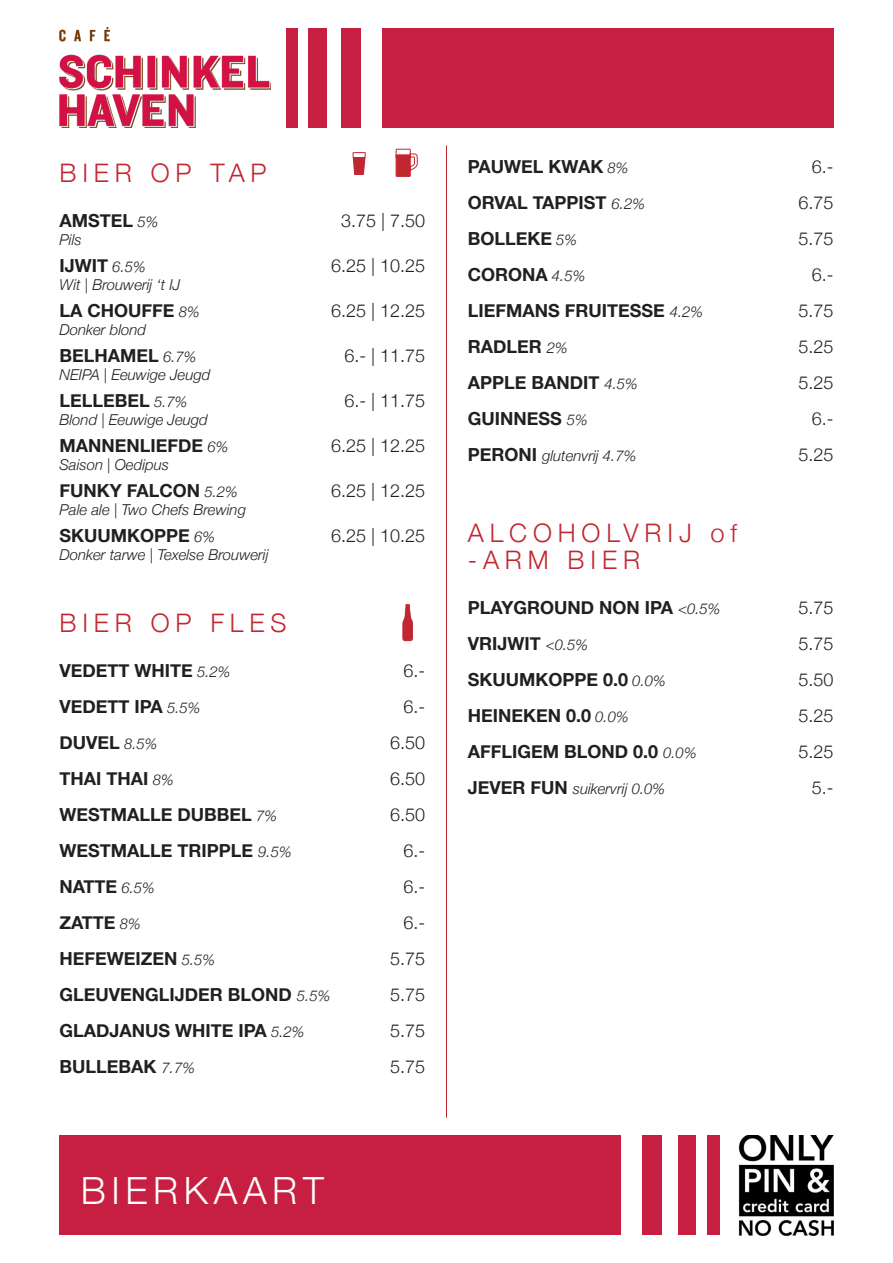
<style>
.page{position:relative;width:893px;height:1263px;background:#fff}
.page>*{position:absolute;margin:0;border:0;box-sizing:border-box;transform-origin:0 0}
.t1{font:300 37.5px "Helvetica Neue";letter-spacing:.15em;color:#fff}
.t2{font:300 25.5px/27px "Helvetica Neue";letter-spacing:.23em;color:#c22631}
.t3{font:700 18px/36px "Helvetica Neue";color:#231f20}
.t4{font:300 18px/36px "Helvetica Neue";color:#231f20;text-align:right}
.t5{font:italic 300 15px "Helvetica Neue";color:#231f20}
.s1{font-weight:300;font-style:italic;font-size:15px}
.s2{font-weight:700;font-style:normal;font-size:18px}
</style>
<div class="page">
<hr style="left:446px;top:146px;width:1px;height:972px;background:#c22631">
<div style="left:382px;top:28px;width:451px;height:100px;background:#c71f42"></div>
<div style="left:341px;top:28px;width:20px;height:100px;background:#c71f42"></div>
<div style="left:308px;top:28px;width:19px;height:100px;background:#c71f42"></div>
<div style="left:287px;top:28px;width:11px;height:100px;background:#c71f42"></div>
<div style="left:60px;top:1135px;width:561px;height:100px;background:#c71f42"></div>
<div style="left:642px;top:1135px;width:20px;height:100px;background:#c71f42"></div>
<div style="left:678px;top:1135px;width:18px;height:100px;background:#c71f42"></div>
<div style="left:707px;top:1135px;width:13px;height:100px;background:#c71f42"></div>
<img style="left:60px;top:28px;width:210px;height:100px">
<img style="left:739px;top:1135px;width:94px;height:100px">
<svg style="left:395px;top:148px;width:23px;height:29px"></svg>
<svg style="left:352px;top:152px;width:14px;height:23px"></svg>
<svg style="left:402px;top:604px;width:11px;height:37px"></svg>
<h2 class="t2" style="left:60px;top:158px;width:209px">BIER OP TAP</h2>
<p class="t3" style="left:60px;top:202px;width:100px">AMSTEL <span class="s1">5%</span></p>
<p class="t5" style="left:60px;top:230px;width:24px">Pils</p>
<p class="t3" style="left:60px;top:247px;width:88px">IJWIT <span class="s1">6.5%</span></p>
<p class="t5" style="left:60px;top:275px;width:122px">Wit | Brouwerij ‘t IJ</p>
<p class="t3" style="left:60px;top:292px;width:142px">LA CHOUFFE <span class="s1">8%</span></p>
<p class="t5" style="left:60px;top:320px;width:88px">Donker blond</p>
<p class="t3" style="left:60px;top:337px;width:138px">BELHAMEL <span class="s1">6.7%</span></p>
<p class="t5" style="left:60px;top:365px;width:152px">NEIPA | Eeuwige Jeugd</p>
<p class="t3" style="left:60px;top:382px;width:129px">LELLEBEL <span class="s1">5.7%</span></p>
<p class="t5" style="left:60px;top:410px;width:150px">Blond | Eeuwige Jeugd</p>
<p class="t3" style="left:60px;top:427px;width:170px">MANNENLIEFDE <span class="s1">6%</span></p>
<p class="t5" style="left:60px;top:455px;width:111px">Saison | Oedipus</p>
<p class="t3" style="left:60px;top:472px;width:180px">FUNKY FALCON <span class="s1">5.2%</span></p>
<p class="t5" style="left:60px;top:500px;width:188px">Pale ale | Two Chefs Brewing</p>
<p class="t3" style="left:60px;top:517px;width:157px">SKUUMKOPPE <span class="s1">6%</span></p>
<p class="t5" style="left:60px;top:545px;width:210px">Donker tarwe | Texelse Brouwerij</p>
<p class="t4" style="left:341px;top:202px;width:86px">3.75 | 7.50</p>
<p class="t4" style="left:331px;top:247px;width:96px">6.25 | 10.25</p>
<p class="t4" style="left:331px;top:292px;width:96px">6.25 | 12.25</p>
<p class="t4" style="left:344px;top:337px;width:82px">6.- | 11.75</p>
<p class="t4" style="left:344px;top:382px;width:82px">6.- | 11.75</p>
<p class="t4" style="left:331px;top:427px;width:96px">6.25 | 12.25</p>
<p class="t4" style="left:331px;top:472px;width:96px">6.25 | 12.25</p>
<p class="t4" style="left:331px;top:517px;width:96px">6.25 | 10.25</p>
<h2 class="t2" style="left:60px;top:608px;width:229px">BIER OP FLES</h2>
<p class="t3" style="left:60px;top:652px;width:272px">VEDETT WHITE <span class="s1">5.2%<br></span>VEDETT IPA <span class="s1">5.5%<br></span>DUVEL <span class="s1">8.5%<br></span>THAI THAI <span class="s1">8%<br></span>WESTMALLE DUBBEL <span class="s1">7%<br></span>WESTMALLE TRIPPLE <span class="s1">9.5%<br></span>NATTE <span class="s1">6.5%<br></span>ZATTE <span class="s1">8%<br></span>HEFEWEIZEN <span class="s1">5.5%<br></span>GLEUVENGLIJDER BLOND <span class="s1">5.5%<br></span>GLADJANUS WHITE IPA <span class="s1">5.2%<br></span>BULLEBAK <span class="s1">7.7%</span></p>
<h1 class="t1" style="left:81px;top:1167px;width:245px">BIERKAART</h1>
<p class="t4" style="left:390px;top:652px;width:37px">6.-<br>6.-<br>6.50<br>6.50<br>6.50<br>6.-<br>6.-<br>6.-<br>5.75<br>5.75<br>5.75<br>5.75</p>
<p class="t3" style="left:468px;top:148px;width:237px">PAUWEL KWAK <span class="s1">8%<br></span>ORVAL TAPPIST <span class="s1">6.2%<br></span>BOLLEKE <span class="s1">5%<br></span>CORONA <span class="s1">4.5%<br></span>LIEFMANS FRUITESSE <span class="s1">4.2%<br></span>RADLER <span class="s1">2%<br></span>APPLE BANDIT <span class="s1">4.5%<br></span>GUINNESS <span class="s1">5%</span></p>
<p class="t5" style="left:468px;top:446px;width:170px"><span class="s2">PERONI</span> glutenvrij 4.7%</p>
<h2 class="t2" style="left:468px;top:518px;width:271px">ALCOHOLVRIJ of -ARM BIER</h2>
<p class="t3" style="left:468px;top:589px;width:254px">PLAYGROUND NON IPA <span class="s1">&lt;0.5%<br></span>VRIJWIT <span class="s1">&lt;0.5%<br></span>SKUUMKOPPE 0.0 <span class="s1">0.0%<br></span>HEINEKEN 0.0 <span class="s1">0.0%<br></span>AFFLIGEM BLOND 0.0 <span class="s1">0.0%</span></p>
<p class="t5" style="left:468px;top:779px;width:199px"><span class="s2">JEVER FUN</span> suikervrij 0.0%</p>
<p class="t4" style="left:798px;top:148px;width:37px">6.-<br>6.75<br>5.75<br>6.-<br>5.75<br>5.25<br>5.25<br>6.-<br>5.25</p>
<p class="t4" style="left:798px;top:589px;width:37px">5.75<br>5.75<br>5.50<br>5.25<br>5.25<br>5.-</p>
</div>
